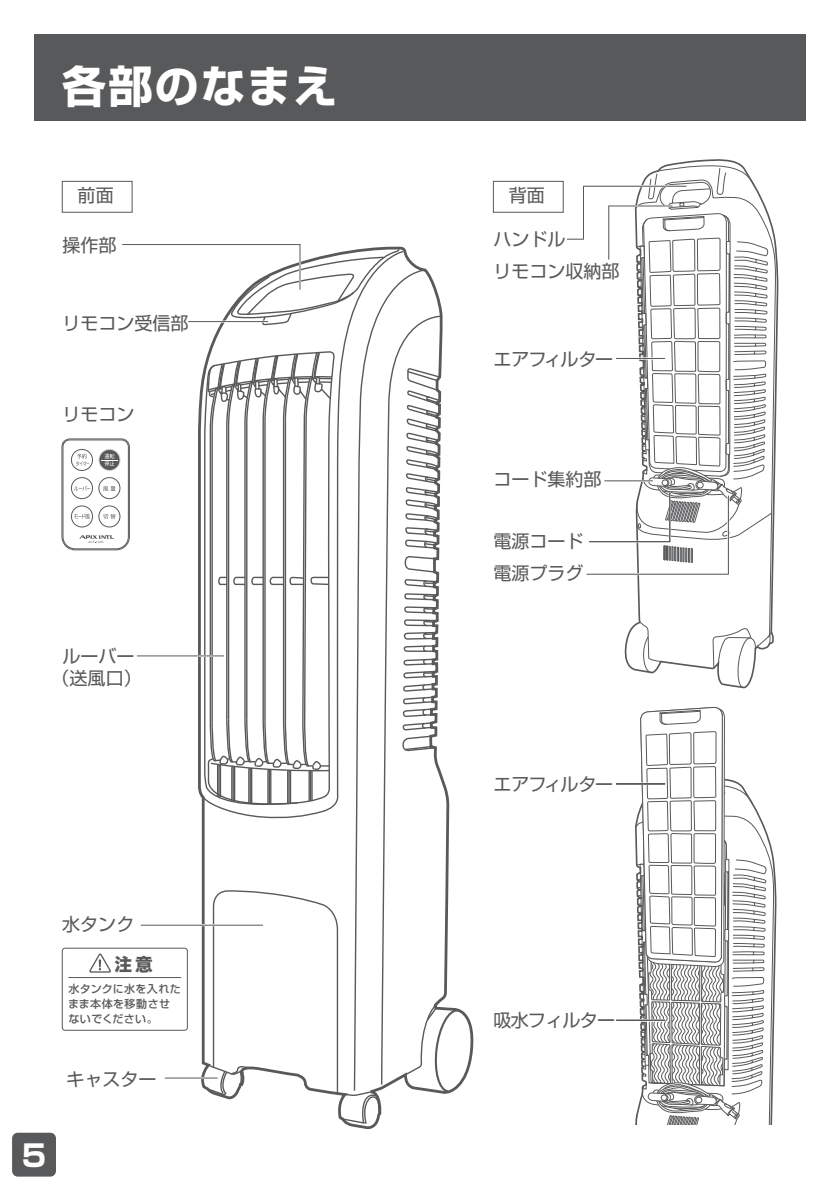
<style>
.page{position:relative;width:840px;height:1191px;background:#fff}
.page>*{position:absolute;margin:0;border:0;box-sizing:border-box;transform-origin:0 0}
.t1{font:44px "Shin Go Pro Bold 90 pv RKSJ H";letter-spacing:.05em;color:#fff}
.t2{font:30px "Shin Go Pro Bold 90 pv RKSJ H";color:#fff}
.t3{font:18px/22px "Shin Go Pro Regular 90 pv RKSJ H";color:#58595b}
.t4{font:18px "Shin Go Pro Regular 90 pv RKSJ H";letter-spacing:-.06em;color:#58595b}
.t5{font:18px "Shin Go Pro Regular 90 pv RKSJ H";letter-spacing:-.04em;color:#58595b}
.t6{font:17.8px "Hira Kaku Std W8 90 pv RKSJ H";color:#58595b}
.t7{font:11px/15px "Shin Go Pro Medium 90 pv RKSJ H";letter-spacing:.03em;color:#58595b}
</style>
<div class="page">
<div style="left:34px;top:34px;width:771px;height:87px;background:#58595b"></div>
<div style="left:62px;top:181px;width:70px;height:31px;border:1px solid #58595b"></div>
<div style="left:493px;top:181px;width:70px;height:31px;border:1px solid #58595b"></div>
<svg style="left:196px;top:246px;width:278px;height:884px"></svg>
<svg style="left:404px;top:1004px;width:56px;height:89px"></svg>
<svg style="left:772px;top:224px;width:4px;height:414px"></svg>
<hr style="left:137px;top:655px;width:87px;height:2px;background:#fff">
<hr style="left:141px;top:924px;width:121px;height:2px;background:#fff">
<hr style="left:165px;top:1077px;width:52px;height:2px;background:#fff">
<hr style="left:299px;top:244px;width:2px;height:45px;background:#fff">
<hr style="left:188px;top:320px;width:79px;height:2px;background:#fff">
<hr style="left:137px;top:655px;width:87px;height:1px;background:#58595b">
<hr style="left:141px;top:924px;width:121px;height:1px;background:#58595b">
<hr style="left:165px;top:1077px;width:52px;height:1px;background:#58595b">
<hr style="left:299px;top:244px;width:1px;height:45px;background:#58595b">
<hr style="left:188px;top:321px;width:79px;height:1px;background:#58595b">
<svg style="left:90px;top:953px;width:21px;height:20px"></svg>
<div style="left:62px;top:947px;width:126px;height:83px;border:1px solid #58595b;border-radius:3px"></div>
<hr style="left:68px;top:977px;width:113px;height:1px;background:#58595b">
<hr style="left:122px;top:244px;width:178px;height:1px;background:#58595b">
<div style="left:12px;top:1132px;width:44px;height:44px;background:#58595b;border-radius:6px"></div>
<svg style="left:61px;top:438px;width:69px;height:113px"></svg>
<svg style="left:566px;top:159px;width:206px;height:966px"></svg>
<hr style="left:616px;top:358px;width:48px;height:1px;background:#58595b">
<hr style="left:604px;top:480px;width:48px;height:1px;background:#58595b">
<hr style="left:586px;top:574px;width:142px;height:1px;background:#58595b">
<hr style="left:727px;top:495px;width:1px;height:79px;background:#58595b">
<hr style="left:589px;top:541px;width:80px;height:1px;background:#58595b">
<hr style="left:669px;top:492px;width:1px;height:49px;background:#58595b">
<p class="t1" style="left:62px;top:70px;width:276px">各部のなまえ</p>
<p class="t3" style="left:78px;top:187px;width:38px">前面</p>
<p class="t3" style="left:508px;top:187px;width:38px">背面</p>
<p class="t3" style="left:62px;top:237px;width:55px">操作部</p>
<p class="t3" style="left:62px;top:314px;width:128px">リモコン受信部</p>
<p class="t3" style="left:62px;top:406px;width:74px">リモコン</p>
<p class="t3" style="left:52px;top:647px;width:92px;text-align:center">ルーバー（送風口）</p>
<p class="t3" style="left:493px;top:226px;width:128px;line-height:32px">ハンドル<br>リモコン収納部</p>
<p class="t4" style="left:493px;top:352px;width:121px">エアフィルター</p>
<p class="t3" style="left:493px;top:470px;width:110px">コード集約部</p>
<p class="t3" style="left:493px;top:527px;width:92px;line-height:32.6px">電源コード電源プラグ</p>
<p class="t4" style="left:493px;top:777px;width:121px">エアフィルター</p>
<p class="t3" style="left:62px;top:916px;width:74px">水タンク</p>
<p class="t6" style="left:114px;top:957px;width:40px">注意</p>
<p class="t7" style="left:68px;top:982px;width:114px">水タンクに水を入れたまま本体を移動させないでください。</p>
<p class="t3" style="left:66px;top:1071px;width:92px">キャスター</p>
<p class="t2" style="left:22px;top:1144px;width:26px">5</p>
<p class="t5" style="left:493px;top:1013px;width:123px">吸水フィルター</p>
</div>
